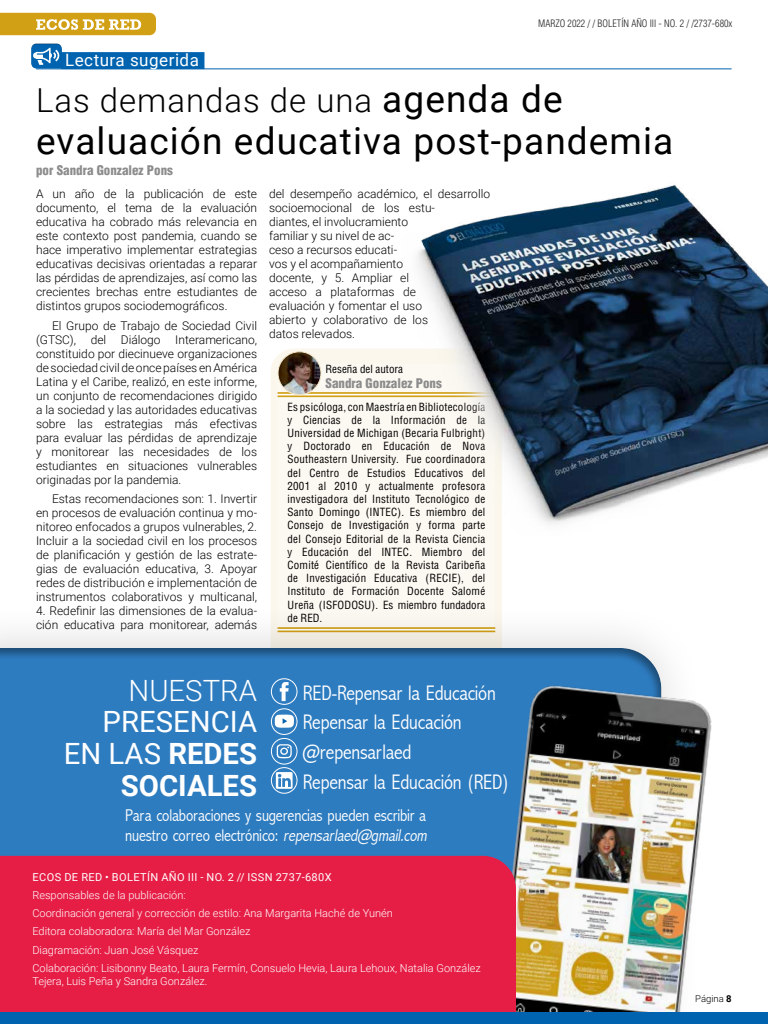
<style>
.page{position:relative;width:768px;height:1024px;background:#fff}
.page>*{position:absolute;margin:0;border:0;box-sizing:border-box;transform-origin:0 0}
.t1{font:37px "Roboto";letter-spacing:.03em;color:#000}
.t2{font:300 33px "Roboto";letter-spacing:.03em;color:#000}
.t3{font:29.3px/31.8px "Roboto";color:#fff;text-align:right}
.t4{font:300 29.3px "Roboto";color:#fff}
.t5{font:300 condensed 21.1px/29.8px "Abadi";letter-spacing:-.01em;color:#fff}
.t6{font:300 condensed 17.1px/19.7px "Abadi";letter-spacing:-.01em;color:#fff}
.t7{font:17px "Roboto";letter-spacing:.03em;color:#fff}
.t8{font:900 condensed 13px "Helvetica LT Std";color:#8c8c8c}
.t9{font:300 12px/14px "Roboto";color:#000;text-align:justify}
.t10{font:condensed 11px/13.2px "Helvetica LT Std";color:#000;text-align:justify}
.t11{font:300 11px/18.2px "Roboto";color:#fff}
.t12{font:11px "Roboto";letter-spacing:.035em;color:#fff}
.t13{font:300 condensed 10px "Helvetica LT Std";color:#262626}
.t14{font:300 9.5px "Roboto";color:#000}
.s1{font-weight:400;font-size:37px}
.s2{font-weight:700}
.s3{font-style:italic}
</style>
<div class="page">
<div style="left:271px;top:349px;width:231px;height:252px;background:#fbf7ec"></div>
<div style="left:278px;top:365px;width:217px;height:267px;background:#fcf9f2"></div>
<div style="left:278px;top:392px;width:217px;height:5px;background:#fff"></div>
<hr style="left:278px;top:392px;width:217px;height:2px;background:#d2a014">
<hr style="left:278px;top:395px;width:217px;height:2px;background:#d2a014">
<img style="left:278px;top:352px;width:43px;height:43px;border-radius:21px">
<div style="left:278px;top:351px;width:43px;height:44px;border:1px solid #f5eacb;border-radius:50%"></div>
<div style="left:0;top:601px;width:704px;height:423px;background:#000;opacity:.15"></div>
<div style="left:0;top:646px;width:662px;height:378px;background:#000;opacity:.39"></div>
<img style="left:474px;top:673px;width:238px;height:339px">
<div style="left:271px;top:679px;width:26px;height:26px;border:1px solid #fff;border-radius:50%"></div>
<svg style="left:280px;top:682px;width:9px;height:19px"></svg>
<div style="left:271px;top:709px;width:26px;height:26px;border:1px solid #fff;border-radius:50%"></div>
<svg style="left:275px;top:714px;width:19px;height:14px"></svg>
<div style="left:271px;top:738px;width:26px;height:26px;border:1px solid #fff;border-radius:50%"></div>
<svg style="left:277px;top:744px;width:15px;height:14px"></svg>
<svg style="left:276px;top:772px;width:17px;height:17px"></svg>
<div style="left:271px;top:767px;width:26px;height:26px;border:1px solid #fff;border-radius:50%"></div>
<div style="left:0;top:856px;width:516px;height:156px;background:#e61e46"></div>
<div style="left:61px;top:52px;width:143px;height:17px;background:#0063af"></div>
<hr style="left:36px;top:69px;width:696px;height:1px;background:#0063af">
<div style="left:31px;top:42px;width:32px;height:27px;background:#000;opacity:.4"></div>
<svg style="left:0;top:13px;width:156px;height:22px;background:#d9b03b"></svg>
<div style="left:0;top:1012px;width:768px;height:12px;background:#0063af"></div>
<img style="left:402px;top:185px;width:366px;height:352px">
<p class="t13" style="left:538px;top:17px;width:196px">MARZO 2022 / / BOLETÍN AÑO III - NO. 2 / /2737-680x</p>
<h3 class="t7" style="left:65px;top:48px;width:135px">Lectura sugerida</h3>
<h2 class="t2" style="left:36px;top:77px;width:528px">Las demandas de una <span class="s1">agenda de</span></h2>
<h1 class="t1" style="left:36px;top:115px;width:639px">evaluación educativa post-pandemia</h1>
<p class="t8" style="left:36px;top:162px;width:138px">por Sandra Gonzalez Pons</p>
<p class="t9" style="left:36px;top:186px;width:223px">A un año de la publicación de este documento, el tema de la evaluación educativa ha cobrado más relevancia en este contexto post pandemia, cuando se hace imperativo implementar estrategias educativas decisivas orientadas a reparar las pérdidas de aprendizajes, así como las crecientes brechas entre estudiantes de distintos grupos sociodemográficos.</p>
<p class="t9" style="left:36px;top:318px;width:223px;text-indent:16px">El Grupo de Trabajo de Sociedad Civil (GTSC), del Diálogo Interamericano, constituido por diecinueve organizaciones de sociedad civil de once países en América Latina y el Caribe, realizó, en este informe, un conjunto de recomendaciones dirigido a la sociedad y las autoridades educativas sobre las estrategias más efectivas para evaluar las pérdidas de aprendizaje y monitorear las necesidades de los estudiantes en situaciones vulnerables originadas por la pandemia.</p>
<p class="t9" style="left:36px;top:492px;width:223px;text-indent:16px">Estas recomendaciones son: 1. Invertir en procesos de evaluación continua y mo&shy;nitoreo enfocados a grupos vulnerables, 2.<br>Incluir a la sociedad civil en los procesos de planificación y gestión de las estrate&shy;gias de evaluación educativa, 3. Apoyar redes de distribución e implementación de instrumentos colaborativos y multicanal,</p>
<p class="t9" style="left:36px;top:604px;width:223px">4. Redefinir las dimensiones de la evalua&shy;ción educativa para monitorear, además</p>
<p class="t9" style="left:269px;top:186px;width:222px;text-align:left">del desempeño académico, el desarrollo socioemocional de los estu-<br>diantes, el involucramiento<br>familiar y su nivel de ac-<br>ceso a recursos educati-<br>vos y el acompañamiento<br>docente, y 5. Ampliar el<br>acceso a plataformas de<br>evaluación y fomentar el uso<br>abierto y colaborativo de los<br>datos relevados.</p>
<p class="t10" style="left:326px;top:362px;width:79px">Reseña del autora</p>
<p class="t8" style="left:326px;top:375px;width:118px">Sandra Gonzalez Pons</p>
<p class="t10" style="left:288px;top:400px;width:199px">Es psicóloga, con Maestría en Bibliotecología y Ciencias de la Información de la Universidad de Michigan (Becaria Fulbright) y Doctorado en Educación de Nova Southeastern University. Fue coordinadora del Centro de Estudios Educativos del 2001 al 2010 y actualmente profesora investigadora del Instituto Tecnológico de Santo Domingo (INTEC). Es miembro del Consejo de Investigación y forma parte del Consejo Editorial de la Revista Ciencia y Educación del INTEC. Miembro del Comité Científico de la Revista Caribeña de Investigación Educativa (RECIE), del Instituto de Formación Docente Salomé Ureña (ISFODOSU). Es miembro fundadora de RED.</p>
<h3 class="t4" style="left:129px;top:670px;width:130px">NUESTRA</h3>
<h3 class="t3" style="left:64px;top:705px;width:195px">PRESENCIA<br>EN LAS <span class="s2">REDES<br>SOCIALES</span></h3>
<h3 class="t5" style="left:303px;top:678px;width:207px">RED-Repensar la Educación<br>Repensar la Educación @repensarlaed<br>Repensar la Educación (RED)</h3>
<h3 class="t6" style="left:125px;top:806px;width:306px">Para colaboraciones y sugerencias pueden escribir a nuestro correo electrónico: <span class="s3">repensarlaed@gmail.com</span></h3>
<p class="t12" style="left:33px;top:869px;width:301px">ECOS DE RED • BOLETÍN AÑO III - NO. 2 // ISSN 2737-680X</p>
<p class="t11" style="left:32px;top:886px;width:450px">Responsables de la publicación:<br>Coordinación general y corrección de estilo: Ana Margarita Haché de Yunén<br>Editora colaboradora: María del Mar González<br>Diagramación: Juan José Vásquez<br>Colaboración: Lisibonny Beato, Laura Fermín, Consuelo Hevia, Laura Lehoux, Natalia González</p>
<p class="t11" style="left:32px;top:972px;width:176px">Tejera, Luis Peña y Sandra González.</p>
<p class="t14" style="left:695px;top:992px;width:38px">Página <span class="s2">8</span></p>
</div>
